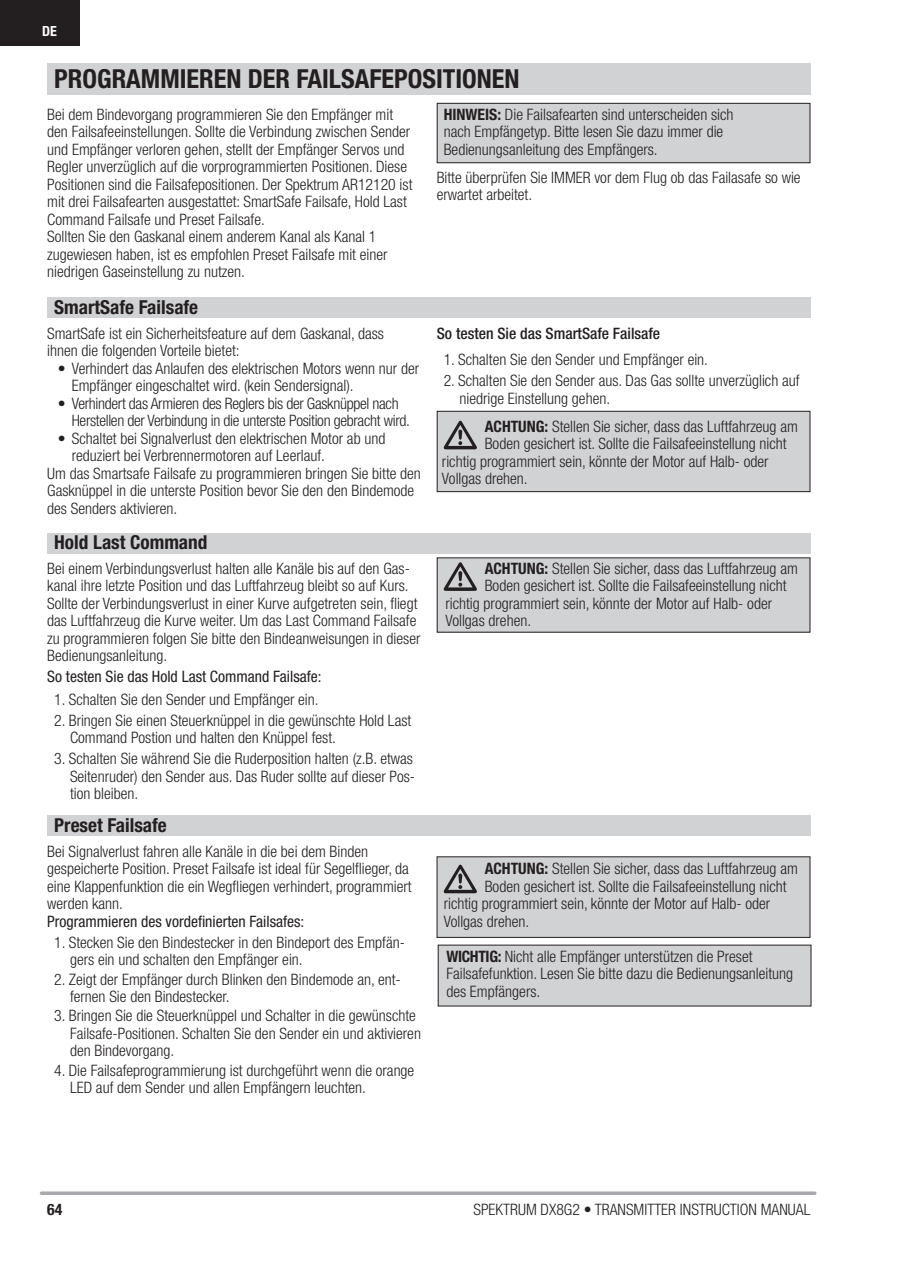
<style>
.page{position:relative;width:905px;height:1272px;background:#fff}
.page>*{position:absolute;margin:0;border:0;box-sizing:border-box;transform-origin:0 0}
.t1{font:700 condensed 26.25px "Helvetica Neue LT Std";color:#231f20}
.t2{font:700 condensed 19.25px "Helvetica Neue LT Std";color:#231f20}
.t3{font:300 condensed 15.75px/17.5px "Helvetica Neue LT Std";color:#231f20}
.t4{font:300 condensed 15.75px/17.5px "Helvetica Neue LT Std";letter-spacing:-.02em;color:#231f20}
.t5{font:condensed 15.75px "Helvetica Neue LT Std";color:#231f20}
.t6{font:500 condensed 15.75px "Helvetica Neue LT Std";color:#231f20}
.t7{font:700 condensed 15.75px "Helvetica Neue LT Std";color:#231f20}
.t8{font:700 condensed 14px "Helvetica Neue LT Std";color:#fff}
.s1{font-weight:700}
</style>
<div class="page">
<svg style="left:41px;top:1191px;width:773px;height:4px;background:#b2b3b6"></svg>
<div style="left:0;top:0;width:79px;height:45px;background:#231f20"></div>
<div style="left:47px;top:297px;width:763px;height:21px;background:#d1d2d4"></div>
<div style="left:47px;top:533px;width:763px;height:20px;background:#d1d2d4"></div>
<div style="left:47px;top:815px;width:763px;height:21px;background:#d1d2d4"></div>
<div style="left:47px;top:63px;width:763px;height:31px;background:#d1d2d4"></div>
<div style="left:437px;top:857px;width:373px;height:80px;background:#d1d2d4"></div>
<div style="left:436px;top:856px;width:374px;height:82px;border:1px solid #231f20"></div>
<div style="left:437px;top:411px;width:373px;height:81px;background:#d1d2d4"></div>
<div style="left:437px;top:411px;width:373px;height:81px;border:1px solid #231f20"></div>
<div style="left:437px;top:558px;width:373px;height:74px;background:#d1d2d4"></div>
<div style="left:437px;top:103px;width:373px;height:60px;background:#d1d2d4"></div>
<div style="left:437px;top:103px;width:373px;height:60px;border:1px solid #231f20"></div>
<svg style="left:444px;top:864px;width:33px;height:29px"></svg>
<svg style="left:444px;top:421px;width:33px;height:28px"></svg>
<svg style="left:444px;top:562px;width:33px;height:29px"></svg>
<div style="left:438px;top:945px;width:373px;height:61px;background:#d1d2d4"></div>
<p class="t8" style="left:42px;top:23px;width:16px">DE</p>
<h1 class="t1" style="left:54px;top:63px;width:29px">Programmieren</h1>
<h1 class="t1" style="left:248px;top:63px;width:15px">der</h1>
<h1 class="t1" style="left:296px;top:63px;width:25px">Failsafepositionen</h1>
<p class="t3" style="left:47px;top:105px;width:367px">Bei dem Bindevorgang programmieren Sie den Empfänger mit den Failsafeeinstellungen. Sollte die Verbindung zwischen Sender und Empfänger verloren gehen, stellt der Empfänger Servos und Regler unverzüglich auf die vorprogrammierten Positionen. Diese Positionen sind die Failsafepositionen. Der Spektrum AR12120 ist mit drei Failsafearten ausgestattet: SmartSafe Failsafe, Hold Last Command Failsafe und Preset Failsafe.<br>Sollten Sie den Gaskanal einem anderem Kanal als Kanal 1 zugewiesen haben, ist es empfohlen Preset Failsafe mit einer niedrigen Gaseinstellung zu nutzen.</p>
<p class="t3" style="left:444px;top:105px;width:291px"><span class="s1">HINWEIS:</span> Die Failsafearten sind unterscheiden sich nach Empfängetyp. Bitte lesen Sie dazu immer die<br>Bedienungsanleitung des Empfängers.</p>
<p class="t3" style="left:437px;top:168px;width:365px">Bitte überprüfen Sie IMMER vor dem Flug ob das Failasafe so wie erwartet arbeitet.</p>
<p class="t2" style="left:54px;top:296px;width:145px">SmartSafe Failsafe</p>
<p class="t3" style="left:47px;top:324px;width:338px">SmartSafe ist ein Sicherheitsfeature auf dem Gaskanal, dass ihnen die folgenden Vorteile bietet:</p>
<p class="t3" style="left:72px;top:359px;width:349px;text-indent:-14px">• Verhindert das Anlaufen des elektrischen Motors wenn nur der<br>Empfänger eingeschaltet wird. (kein Sendersignal).</p>
<p class="t4" style="left:72px;top:394px;width:339px;text-indent:-14px">• Verhindert das Armieren des Reglers bis der Gasknüppel nach<br>Herstellen der Verbindung in die unterste Position gebracht wird.</p>
<p class="t3" style="left:58px;top:429px;width:329px">• Schaltet bei Signalverlust den elektrischen Motor ab und</p>
<p class="t3" style="left:72px;top:447px;width:255px">reduziert bei Verbrennermotoren auf Leerlauf.</p>
<p class="t3" style="left:47px;top:464px;width:375px">Um das Smartsafe Failsafe zu programmieren bringen Sie bitte den</p>
<p class="t3" style="left:47px;top:482px;width:368px">Gasknüppel in die unterste Position bevor Sie den den Bindemode</p>
<p class="t3" style="left:47px;top:499px;width:131px">des Senders aktivieren.</p>
<p class="t2" style="left:54px;top:530px;width:155px">Hold Last Command</p>
<p class="t3" style="left:47px;top:559px;width:375px">Bei einem Verbindungsverlust halten alle Kanäle bis auf den Gas&shy;kanal ihre letzte Position und das Luftfahrzeug bleibt so auf Kurs.<br>Sollte der Verbindungsverlust in einer Kurve aufgetreten sein, fliegt das Luftfahrzeug die Kurve weiter. Um das Last Command Failsafe zu programmieren folgen Sie bitte den Bindeanweisungen in dieser Bedienungsanleitung.</p>
<p class="t5" style="left:47px;top:667px;width:276px">So testen Sie das Hold Last Command Failsafe:</p>
<p class="t3" style="left:54px;top:690px;width:266px">1. Schalten Sie den Sender und Empfänger ein.</p>
<p class="t3" style="left:70px;top:711px;width:343px;text-indent:-16px">2. Bringen Sie einen Steuerknüppel in die gewünschte Hold Last<br>Command Postion und halten den Knüppel fest.</p>
<p class="t3" style="left:70px;top:750px;width:347px;text-indent:-16px">3. Schalten Sie während Sie die Ruderposition halten (z.B. etwas<br>Seitenruder) den Sender aus. Das Ruder sollte auf dieser Pos&shy;tion bleiben.</p>
<p class="t2" style="left:54px;top:814px;width:114px">Preset Failsafe</p>
<p class="t3" style="left:47px;top:842px;width:366px">Bei Signalverlust fahren alle Kanäle in die bei dem Binden gespeicherte Position. Preset Failsafe ist ideal für Segelflieger, da eine Klappenfunktion die ein Wegfliegen verhindert, programmiert werden kann.</p>
<p class="t5" style="left:47px;top:912px;width:259px">Programmieren des vordefinierten Failsafes:</p>
<p class="t3" style="left:70px;top:933px;width:336px;text-indent:-16px">1. Stecken Sie den Bindestecker in den Bindeport des Empfän&shy;gers ein und schalten den Empfänger ein.</p>
<p class="t3" style="left:70px;top:970px;width:332px;text-indent:-16px">2. Zeigt der Empfänger durch Blinken den Bindemode an, ent&shy;fernen Sie den Bindestecker.</p>
<p class="t3" style="left:70px;top:1007px;width:352px;text-indent:-16px">3. Bringen Sie die Steuerknüppel und Schalter in die gewünschte<br>Failsafe-Positionen. Schalten Sie den Sender ein und aktivieren den Bindevorgang.</p>
<p class="t3" style="left:70px;top:1061px;width:346px;text-indent:-16px">4. Die Failsafeprogrammierung ist durchgeführt wenn die orange<br>LED auf dem Sender und allen Empfängern leuchten.</p>
<p class="t6" style="left:437px;top:324px;width:225px">So testen Sie das SmartSafe Failsafe</p>
<p class="t3" style="left:444px;top:350px;width:266px">1. Schalten Sie den Sender und Empfänger ein.</p>
<p class="t3" style="left:459px;top:371px;width:341px;text-indent:-16px">2. Schalten Sie den Sender aus. Das Gas sollte unverzüglich auf niedrige Einstellung gehen.</p>
<p class="t3" style="left:485px;top:417px;width:315px"><span class="s1">ACHTUNG:</span> Stellen Sie sicher, dass das Luftfahrzeug am</p>
<p class="t3" style="left:485px;top:434px;width:303px">Boden gesichert ist. Sollte die Failsafeeinstellung nicht</p>
<p class="t3" style="left:442px;top:452px;width:328px">richtig programmiert sein, könnte der Motor auf Halb- oder</p>
<p class="t3" style="left:442px;top:469px;width:87px">Vollgas drehen.</p>
<p class="t3" style="left:485px;top:559px;width:315px"><span class="s1">ACHTUNG:</span> Stellen Sie sicher, dass das Luftfahrzeug am</p>
<p class="t3" style="left:485px;top:576px;width:303px">Boden gesichert ist. Sollte die Failsafeeinstellung nicht</p>
<p class="t3" style="left:445px;top:594px;width:328px">richtig programmiert sein, könnte der Motor auf Halb- oder</p>
<p class="t3" style="left:445px;top:611px;width:87px">Vollgas drehen.</p>
<p class="t3" style="left:485px;top:860px;width:315px"><span class="s1">ACHTUNG:</span> Stellen Sie sicher, dass das Luftfahrzeug am</p>
<p class="t3" style="left:485px;top:877px;width:303px">Boden gesichert ist. Sollte die Failsafeeinstellung nicht</p>
<p class="t3" style="left:444px;top:895px;width:328px">richtig programmiert sein, könnte der Motor auf Halb- oder</p>
<p class="t3" style="left:444px;top:912px;width:87px">Vollgas drehen.</p>
<p class="t3" style="left:446px;top:947px;width:348px"><span class="s1">WICHTIG:</span> Nicht alle Empfänger unterstützen die Preset<br>Failsafefunktion. Lesen Sie bitte dazu die Bedienungsanleitung des Empfängers.</p>
<p class="t7" style="left:47px;top:1199px;width:17px">64</p>
<p class="t3" style="left:473px;top:1200px;width:338px">SPEKTRUM DX8G2 • TRANSMITTER INSTRUCTION MANUAL</p>
</div>
